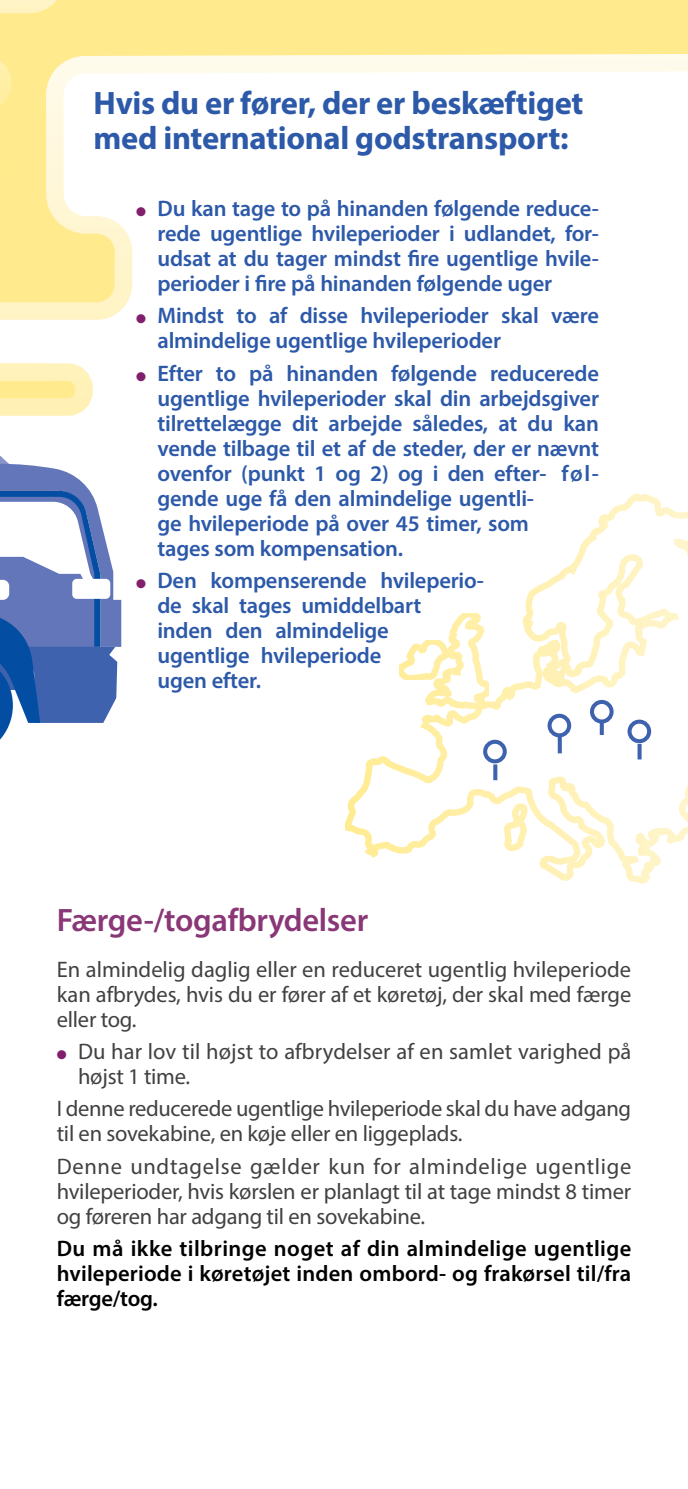
<style>
.page{position:relative;width:688px;height:1489px;background:#fff}
.page>*{position:absolute;margin:0;border:0;box-sizing:border-box;transform-origin:0 0}
.Subtitle-Blue_paragr{font:700 32.5px/35px "Myriad Pro";letter-spacing:-.01em;color:#2d59a9}
.Subtitles_purple{font:600 32.5px "Myriad Pro";letter-spacing:-.01em;color:#893776}
.t1{font:600 22.5px/25px "Myriad Pro";letter-spacing:-.01em;color:#2d59a9}
.TEXT{font:22.5px/25px "Myriad Pro";letter-spacing:-.01em;color:#414042;text-align:justify}
.TEXT-2{font:600 22.5px/25px "Myriad Pro";letter-spacing:.01em;color:#000;text-align:justify}
.s1{color:#811f6d}
</style>
<div class="page">
<div style="left:0;top:0;width:687px;height:622px;background:#ffeb8d"></div>
<div style="left:121px;top:596px;width:225px;height:51px;background:#fff"></div>
<svg style="left:0;top:54px;width:687px;height:542px;background:#fffdf7"></svg>
<svg style="left:0;top:414px;width:121px;height:326px;background:#9aadd4"></svg>
<svg style="left:0;top:0;width:74px;height:186px"></svg>
<svg style="left:346px;top:463px;width:341px;height:421px"></svg>
<svg style="left:399px;top:613px;width:89px;height:100px"></svg>
<svg style="left:500px;top:802px;width:32px;height:50px"></svg>
<svg style="left:534px;top:637px;width:29px;height:22px"></svg>
<svg style="left:629px;top:721px;width:20px;height:20px"></svg>
<div style="left:627px;top:719px;width:24px;height:24px;border:4px solid #3f62ae;border-radius:50%"></div>
<svg style="left:599px;top:723px;width:4px;height:12px"></svg>
<svg style="left:591px;top:702px;width:20px;height:19px"></svg>
<div style="left:589px;top:700px;width:24px;height:23px;border:4px solid #3f62ae;border-radius:50%"></div>
<div style="left:485px;top:741px;width:19px;height:20px;background:#fff;border-radius:50%"></div>
<div style="left:483px;top:739px;width:23px;height:24px;border:4px solid #3f62ae;border-radius:50%"></div>
<svg style="left:549px;top:715px;width:20px;height:20px"></svg>
<div style="left:547px;top:713px;width:24px;height:24px;border:4px solid #3f62ae;border-radius:50%"></div>
<svg style="left:493px;top:764px;width:4px;height:16px"></svg>
<svg style="left:637px;top:744px;width:4px;height:15px"></svg>
<svg style="left:557px;top:736px;width:4px;height:17px"></svg>
<h2 class="Subtitle-Blue_paragr" style="left:94px;top:84px;width:491px">Hvis du er fører, der er beskæftiget med international godstransport:</h2>
<p class="t1" style="left:157px;top:196px;width:443px;text-align:justify;text-indent:-21px"><span class="s1">●</span> Du kan tage to på hinanden følgende reduce&shy;rede ugentlige hvileperioder i udlandet, for&shy;udsat at du tager mindst fire ugentlige hvile&shy;perioder i fire på hinanden følgende uger</p>
<p class="t1" style="left:157px;top:303px;width:443px;text-indent:-21px"><span class="s1">●</span> Mindst to af disse hvileperioder skal være almindelige ugentlige hvileperioder</p>
<p class="t1" style="left:157px;top:360px;width:443px;text-indent:-21px"><span class="s1">●</span> Efter to på hinanden følgende reducerede ugentlige hvileperioder skal din arbejdsgiver tilrettelægge dit arbejde således, at du kan vende tilbage til et af de steder, der er nævnt ovenfor (punkt 1 og 2) og i den efter- føl&shy;gende uge få den almindelige ugentli-<br>ge hvileperiode på over 45 timer, som<br>tages som kompensation.</p>
<p class="t1" style="left:157px;top:567px;width:328px;text-indent:-21px"><span class="s1">●</span> Den kompenserende hvileperio&shy;de skal tages umiddelbart<br>inden den almindelige ugentlige hvileperiode<br>ugen efter.</p>
<h2 class="Subtitles_purple" style="left:57px;top:899px;width:313px">Færge-/togafbrydelser</h2>
<p class="TEXT" style="left:57px;top:956px;width:576px">En almindelig daglig eller en reduceret ugentlig hvileperiode kan afbrydes, hvis du er fører af et køretøj, der skal med færge eller tog.</p>
<p class="TEXT" style="left:78px;top:1038px;width:554px;text-indent:-21px"><span class="s1">●</span> Du har lov til højst to afbrydelser af en samlet varighed på højst 1 time.</p>
<p class="TEXT" style="left:57px;top:1095px;width:575px">I denne reducerede ugentlige hvileperiode skal du have adgang til en sovekabine, en køje eller en liggeplads.</p>
<p class="TEXT" style="left:57px;top:1153px;width:576px">Denne undtagelse gælder kun for almindelige ugentlige hvileperioder, hvis kørslen er planlagt til at tage mindst 8 timer og føreren har adgang til en sovekabine.</p>
<p class="TEXT-2" style="left:57px;top:1234px;width:576px">Du må ikke tilbringe noget af din almindelige ugentlige hvileperiode i køretøjet inden ombord- og frakørsel til/fra færge/tog.</p>
</div>
